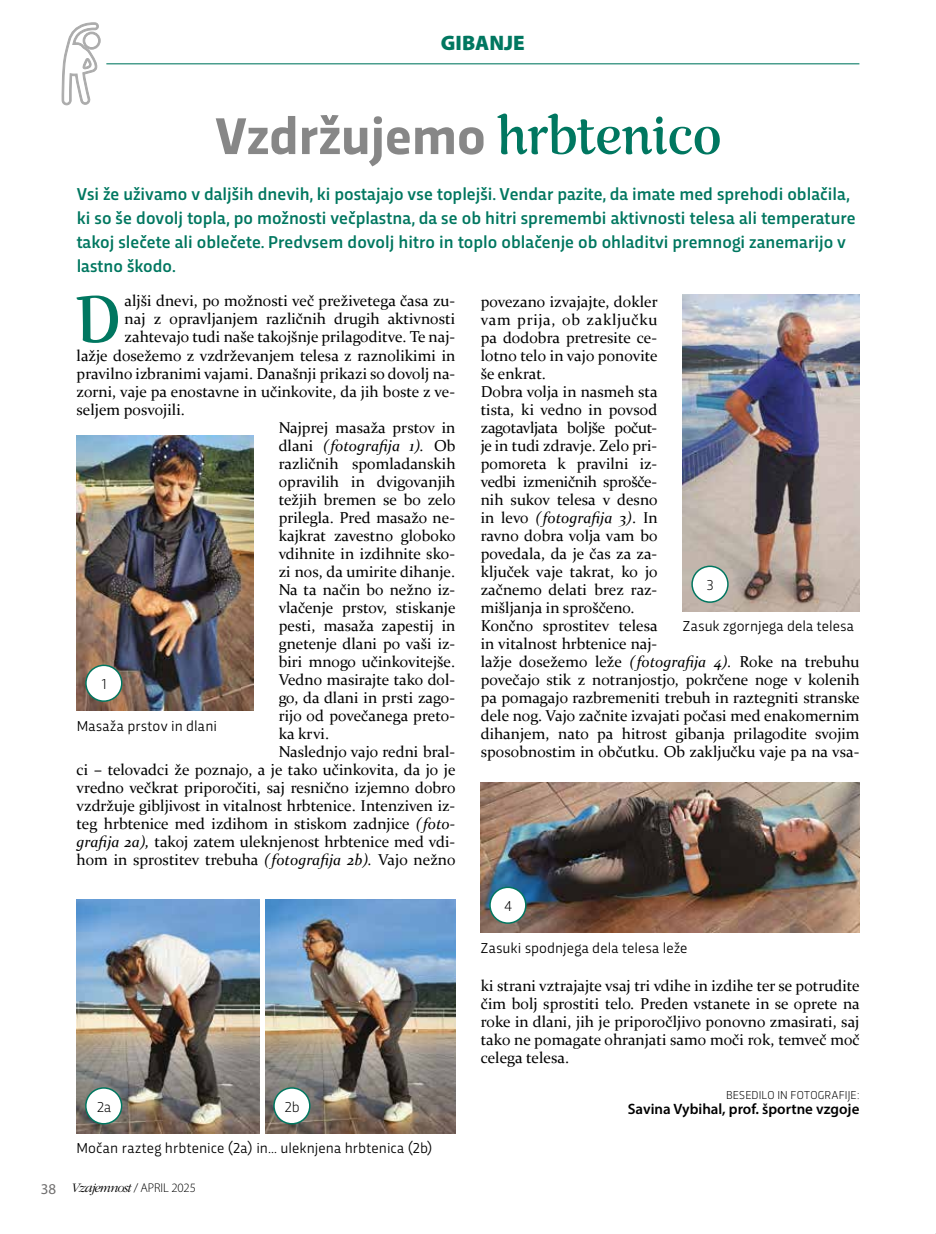
<style>
.page{position:relative;width:936px;height:1234px;background:#fff}
.page>*{position:absolute;margin:0;border:0;box-sizing:border-box;transform-origin:0 0}
.t1{font:67.35px "Rumba Std Large";color:#007760}
.t2{font:700 54px "Trasandina";color:#878787}
.t3{font:900 21px "Myriad Pro";color:#007760}
.t4{font:500 18px/24px "Trasandina";color:#007760}
.t5{font:15.75px/18px "Constantia";color:#000}
.t6{font:italic 15.75px "Constantia";color:#000}
.t7{font:15px "Trasandina";letter-spacing:.01em;color:#000}
.t8{font:600 15px "Myriad Pro";color:#000}
.t9{font:300 15px "Trasandina";color:#000}
.t10{font:italic 300 13.5px "ITC Garamond Std";letter-spacing:-.06em;color:#000}
.t11{font:300 12px "Trasandina";letter-spacing:.02em;color:#000}
.s1{font-family:"Rumba Std Large";font-weight:400;color:#007760}
.s2{font-style:italic}
.s3{font-style:normal}
.s4{font-family:"Myriad Pro";font-weight:400;font-style:normal;font-size:15px;color:#706f6f}
.s5{font-family:"Myriad Pro";font-style:normal;font-size:12.75px}
</style>
<div class="page">
<hr style="left:106px;top:63px;width:753px;height:1px;background:#007760">
<svg style="left:61px;top:22px;width:40px;height:84px"></svg>
<img style="left:682px;top:294px;width:177px;height:317px">
<img style="left:77px;top:435px;width:176px;height:275px">
<img style="left:480px;top:782px;width:379px;height:150px">
<img style="left:77px;top:899px;width:378px;height:233px">
<div style="left:260px;top:898px;width:5px;height:234px;background:#fff"></div>
<div style="left:86px;top:1087px;width:36px;height:36px;background:#fff;border-radius:50%"></div>
<div style="left:85px;top:1086px;width:37px;height:38px;border:2px solid #007760;border-radius:50%"></div>
<div style="left:274px;top:1087px;width:36px;height:36px;background:#fff;border-radius:50%"></div>
<div style="left:273px;top:1086px;width:37px;height:38px;border:2px solid #007760;border-radius:50%"></div>
<div style="left:490px;top:887px;width:36px;height:35px;background:#fff;border-radius:50%"></div>
<div style="left:489px;top:886px;width:37px;height:37px;border:2px solid #007760;border-radius:50%"></div>
<div style="left:86px;top:665px;width:36px;height:36px;background:#fff;border-radius:50%"></div>
<div style="left:85px;top:664px;width:37px;height:37px;border:2px solid #007760;border-radius:50%"></div>
<div style="left:692px;top:566px;width:35px;height:36px;background:#fff;border-radius:50%"></div>
<div style="left:691px;top:565px;width:37px;height:37px;border:2px solid #007760;border-radius:50%"></div>
<h3 class="t3" style="left:441px;top:29px;width:85px">GIBANJE</h3>
<h2 class="t2" style="left:215px;top:96px;width:507px">Vzdržujemo <span class="s1">hrbtenico</span></h2>
<p class="t4" style="left:77px;top:180px;width:780px">Vsi že uživamo v daljših dnevih, ki postajajo vse toplejši. Vendar pazite, da imate med sprehodi oblačila, ki so še dovolj topla, po možnosti večplastna, da se ob hitri spremembi aktivnosti telesa ali temperature takoj slečete ali oblečete. Predvsem dovolj hitro in toplo oblačenje ob ohladitvi premnogi zanemarijo v lastno škodo.</p>
<h1 class="t1" style="left:74px;top:280px;width:48px">D</h1>
<p class="t5" style="left:125px;top:291px;width:332px">aljši dnevi, po možnosti več preživetega časa zu-</p>
<p class="t5" style="left:480px;top:291px;width:380px">povezano izvajajte, dokler<br>vam prija, ob zaključku<br>pa dodobra pretresite ce-<br>lotno telo in vajo ponovite<br>še enkrat.<br>Dobra volja in nasmeh sta<br>tista, ki vedno in povsod<br>zagotavljata boljše počut-<br>je in tudi zdravje. Zelo pri-<br>pomoreta k pravilni iz-<br>vedbi izmeničnih sprošče-<br>nih sukov telesa v desno<br>in levo <span class="s2">(fotografija 3)</span>. In<br>ravno dobra volja vam bo<br>povedala, da je čas za za-<br>ključek vaje takrat, ko jo<br>začnemo delati brez raz-<br>mišljanja in sproščeno.<br>Končno sprostitev telesa<br>in vitalnost hrbtenice naj-<br>lažje dosežemo leže <span class="s2">(fotografija 4).</span> Roke na trebuhu povečajo stik z notranjostjo, pokrčene noge v kolenih pa pomagajo razbremeniti trebuh in raztegniti stranske dele nog. Vajo začnite izvajati počasi med enakomernim dihanjem, nato pa hitrost gibanja prilagodite svojim sposobnostim in občutku. Ob zaključku vaje pa na vsa-</p>
<p class="t5" style="left:125px;top:309px;width:332px">naj z opravljanjem različnih drugih aktivnosti</p>
<p class="t5" style="left:125px;top:327px;width:332px">zahtevajo tudi naše takojšnje prilagoditve. Te naj-</p>
<p class="t5" style="left:77px;top:345px;width:380px">lažje dosežemo z vzdrževanjem telesa z raznolikimi in</p>
<p class="t5" style="left:77px;top:363px;width:380px">pravilno izbranimi vajami. Današnji prikazi so dovolj na-</p>
<p class="t5" style="left:77px;top:381px;width:380px">zorni, vaje pa enostavne in učinkovite, da jih boste z ve-</p>
<p class="t5" style="left:77px;top:399px;width:110px">seljem posvojili.</p>
<p class="t5" style="left:279px;top:417px;width:178px">Najprej masaža prstov in</p>
<p class="t6" style="left:279px;top:434px;width:178px"><span class="s3">dlani</span> (fotografija 1). <span class="s3">Ob</span></p>
<p class="t5" style="left:279px;top:453px;width:178px">različnih spomladanskih</p>
<p class="t5" style="left:279px;top:471px;width:178px">opravilih in dvigovanjih</p>
<p class="t5" style="left:279px;top:489px;width:178px">težjih bremen se bo zelo</p>
<p class="t5" style="left:279px;top:507px;width:178px">prilegla. Pred masažo ne-</p>
<p class="t5" style="left:279px;top:525px;width:178px">kajkrat zavestno globoko</p>
<p class="t5" style="left:279px;top:543px;width:178px">vdihnite in izdihnite sko-</p>
<p class="t5" style="left:279px;top:561px;width:178px">zi nos, da umirite dihanje.</p>
<p class="t5" style="left:279px;top:579px;width:178px">Na ta način bo nežno iz-</p>
<p class="t5" style="left:279px;top:597px;width:178px">vlačenje prstov, stiskanje</p>
<p class="t5" style="left:279px;top:615px;width:178px">pesti, masaža zapestij in</p>
<p class="t5" style="left:279px;top:633px;width:178px">gnetenje dlani po vaši iz-</p>
<p class="t5" style="left:279px;top:651px;width:178px">biri mnogo učinkovitejše.</p>
<p class="t5" style="left:279px;top:669px;width:178px">Vedno masirajte tako dol-</p>
<p class="t5" style="left:279px;top:687px;width:178px">go, da dlani in prsti zago-</p>
<p class="t5" style="left:279px;top:705px;width:178px">rijo od povečanega preto-</p>
<p class="t5" style="left:279px;top:723px;width:52px">ka krvi.</p>
<p class="t5" style="left:279px;top:741px;width:178px">Naslednjo vajo redni bral-</p>
<p class="t5" style="left:77px;top:759px;width:380px">ci – telovadci že poznajo, a je tako učinkovita, da jo je</p>
<p class="t5" style="left:77px;top:777px;width:380px">vredno večkrat priporočiti, saj resnično izjemno dobro</p>
<p class="t5" style="left:77px;top:795px;width:380px">vzdržuje gibljivost in vitalnost hrbtenice. Intenziven iz-</p>
<p class="t5" style="left:77px;top:813px;width:380px">teg hrbtenice med izdihom in stiskom zadnjice <span class="s2">(foto-</span></p>
<p class="t5" style="left:77px;top:831px;width:380px"><span class="s2">grafija 2a),</span> takoj zatem uleknjenost hrbtenice med vdi-</p>
<p class="t5" style="left:77px;top:849px;width:380px">hom in sprostitev trebuha <span class="s2">(fotografija 2b).</span> Vajo nežno</p>
<p class="t9" style="left:706px;top:574px;width:8px">3</p>
<p class="t7" style="left:682px;top:615px;width:173px">Zasuk zgornjega dela telesa</p>
<p class="t9" style="left:102px;top:673px;width:6px">1</p>
<p class="t7" style="left:77px;top:714px;width:142px">Masaža prstov in dlani</p>
<p class="t9" style="left:504px;top:895px;width:9px">4</p>
<p class="t7" style="left:480px;top:936px;width:208px">Zasuki spodnjega dela telesa leže</p>
<p class="t5" style="left:480px;top:975px;width:380px;text-align:justify">ki strani vztrajajte vsaj tri vdihe in izdihe ter se potrudite čim bolj sprostiti telo. Preden vstanete in se oprete na roke in dlani, jih je priporočljivo ponovno zmasirati, saj tako ne pomagate ohranjati samo moči rok, temveč moč celega telesa.</p>
<p class="t11" style="left:726px;top:1086px;width:135px">BESEDILO IN FOTOGRAFIJE:</p>
<p class="t9" style="left:97px;top:1095px;width:15px">2a</p>
<p class="t9" style="left:285px;top:1095px;width:16px">2b</p>
<p class="t8" style="left:627px;top:1099px;width:233px">Savina Vybihal, prof. športne vzgoje</p>
<p class="t7" style="left:77px;top:1136px;width:357px">Močan razteg hrbtenice (2a) in… uleknjena hrbtenica (2b)</p>
<p class="t10" style="left:41px;top:1180px;width:157px"><span class="s4">38</span> Vzajemnost <span class="s5">/ APRIL 2025</span></p>
</div>
